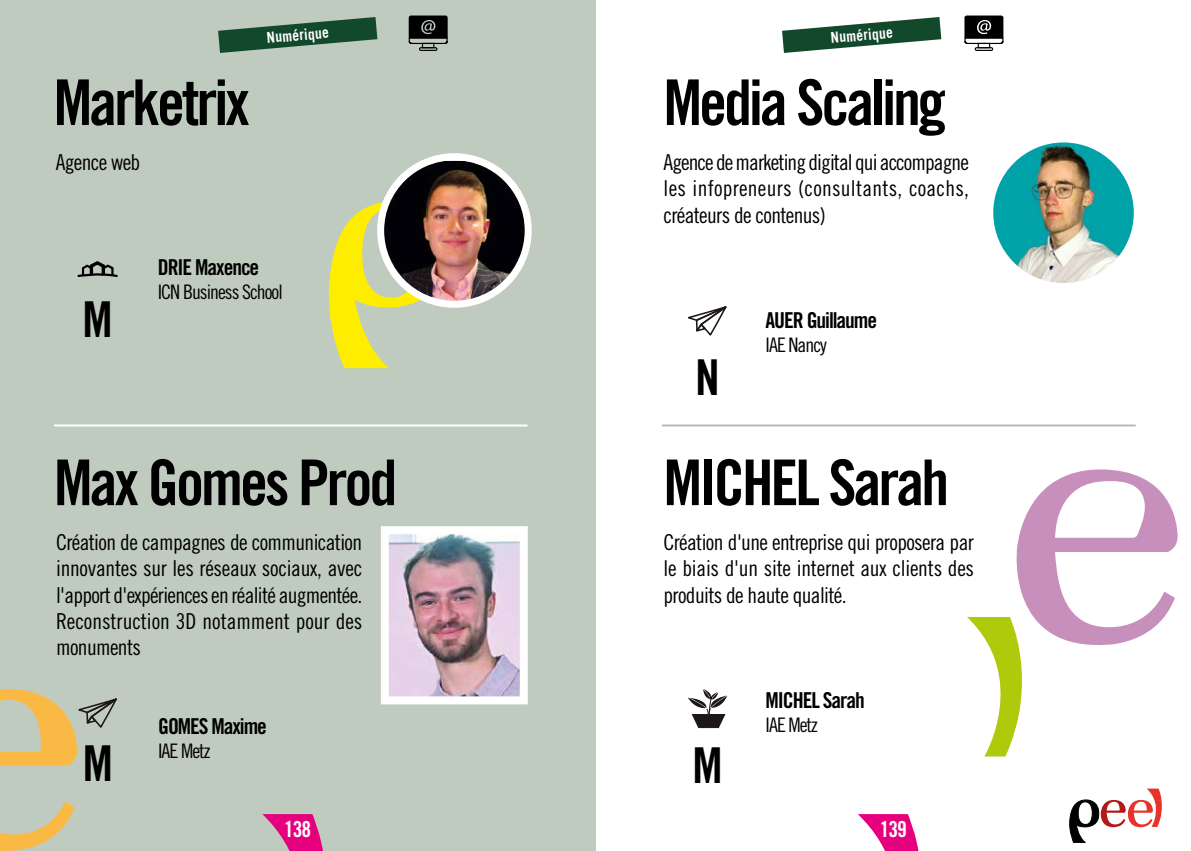
<style>
.page{position:relative;width:1191px;height:851px;background:#fff}
.page>*{position:absolute;margin:0;border:0;box-sizing:border-box;transform-origin:0 0}
.t1{font:63.2px "Trade Gothic LT Std Bd Cn 20";letter-spacing:-.05em;color:#000}
.t2{font:49.4px "Trade Gothic LT Std Bd Cn 20";color:#000}
.t3{font:22px "Trade Gothic LT Std Bd Cn 20";letter-spacing:-.05em;color:#fff}
.t4{font:21.8px/26.2px "Trade Gothic LT Std Cn 18";letter-spacing:-.01em;color:#000;text-align:justify}
.t5{font:21.8px "Trade Gothic LT Std Bd Cn 20";letter-spacing:-.05em;color:#000}
.t6{font:21.8px "Trade Gothic LT Std Cn 18";letter-spacing:-.03em;color:#000}
.t7{font:20px "Trade Gothic LT Std Cn 18";letter-spacing:-.05em;color:#000}
.t8{font:700 15px "Trade Gothic LT Std";color:#fff;scale:.9 1}
</style>
<div class="page">
<svg style="left:858px;top:814px;width:61px;height:36px"></svg>
<hr style="left:662px;top:424px;width:473px;height:2px;background:#b1beb0">
<svg style="left:782px;top:17px;width:159px;height:36px"></svg>
<svg style="left:1069px;top:788px;width:93px;height:54px"></svg>
<div style="left:977px;top:43px;width:13px;height:5px;border:1px solid #000"></div>
<div style="left:974px;top:47px;width:19px;height:4px;border:1px solid #000"></div>
<svg style="left:964px;top:16px;width:40px;height:29px"></svg>
<div style="left:0;top:0;width:595px;height:850px;background:#c0cbbf"></div>
<svg style="left:328px;top:201px;width:107px;height:167px"></svg>
<svg style="left:262px;top:814px;width:61px;height:36px"></svg>
<hr style="left:54px;top:424px;width:473px;height:2px;background:#fff">
<svg style="left:218px;top:17px;width:159px;height:36px"></svg>
<div style="left:419px;top:47px;width:18px;height:4px;border:1px solid #000"></div>
<svg style="left:408px;top:16px;width:40px;height:29px"></svg>
<svg style="left:967px;top:469px;width:211px;height:287px"></svg>
<svg style="left:688px;top:306px;width:39px;height:29px"></svg>
<img style="left:989px;top:139px;width:148px;height:147px;border-radius:74px">
<div style="left:986px;top:135px;width:154px;height:155px;border:7px solid #fff;border-radius:50%"></div>
<svg style="left:688px;top:689px;width:39px;height:39px"></svg>
<svg style="left:77px;top:261px;width:41px;height:16px"></svg>
<svg style="left:0;top:688px;width:117px;height:162px"></svg>
<img style="left:390px;top:535px;width:129px;height:160px">
<div style="left:381px;top:526px;width:147px;height:178px;border:8px solid #fff"></div>
<img style="left:383px;top:161px;width:142px;height:142px">
<div style="left:377px;top:153px;width:154px;height:155px;border:7px solid #fff;border-radius:50%"></div>
<h1 class="t1" style="left:54px;top:64px;width:198px">Marketrix</h1>
<p class="t6" style="left:56px;top:149px;width:86px">Agence web</p>
<p class="t8" style="left:266px;top:29px;width:71px;rotate:-5deg">Numérique</p>
<h2 class="t2" style="left:82px;top:289px;width:32px">M</h2>
<p class="t5" style="left:158px;top:254px;width:103px">DRIE Maxence</p>
<p class="t7" style="left:158px;top:280px;width:126px">ICN Business School</p>
<h1 class="t1" style="left:54px;top:444px;width:345px">Max Gomes Prod</h1>
<p class="t4" style="left:56px;top:529px;width:308px">Création de campagnes de communication innovantes sur les réseaux sociaux, avec l'apport d'expériences en réalité augmentée.<br>Reconstruction 3D notamment pour des monuments</p>
<h2 class="t2" style="left:83px;top:733px;width:32px">M</h2>
<p class="t5" style="left:158px;top:713px;width:110px">GOMES Maxime</p>
<p class="t7" style="left:158px;top:739px;width:54px">IAE Metz</p>
<p class="t3" style="left:284px;top:815px;width:29px">138</p>
<p class="t8" style="left:830px;top:29px;width:71px;rotate:-5deg">Numérique</p>
<h1 class="t1" style="left:663px;top:64px;width:284px">Media Scaling</h1>
<p class="t4" style="left:663px;top:149px;width:307px">Agence de marketing digital qui accompagne les infopreneurs (consultants, coachs, créateurs de contenus)</p>
<h2 class="t2" style="left:695px;top:347px;width:26px">N</h2>
<p class="t5" style="left:765px;top:306px;width:113px">AUER Guillaume</p>
<p class="t7" style="left:765px;top:333px;width:63px">IAE Nancy</p>
<h1 class="t1" style="left:663px;top:444px;width:287px">MICHEL Sarah</h1>
<p class="t4" style="left:663px;top:529px;width:312px">Création d'une entreprise qui proposera par le biais d'un site internet aux clients des produits de haute qualité.</p>
<h2 class="t2" style="left:692px;top:734px;width:32px">M</h2>
<p class="t5" style="left:765px;top:686px;width:101px">MICHEL Sarah</p>
<p class="t7" style="left:765px;top:712px;width:54px">IAE Metz</p>
<p class="t3" style="left:879px;top:815px;width:29px">139</p>
</div>
